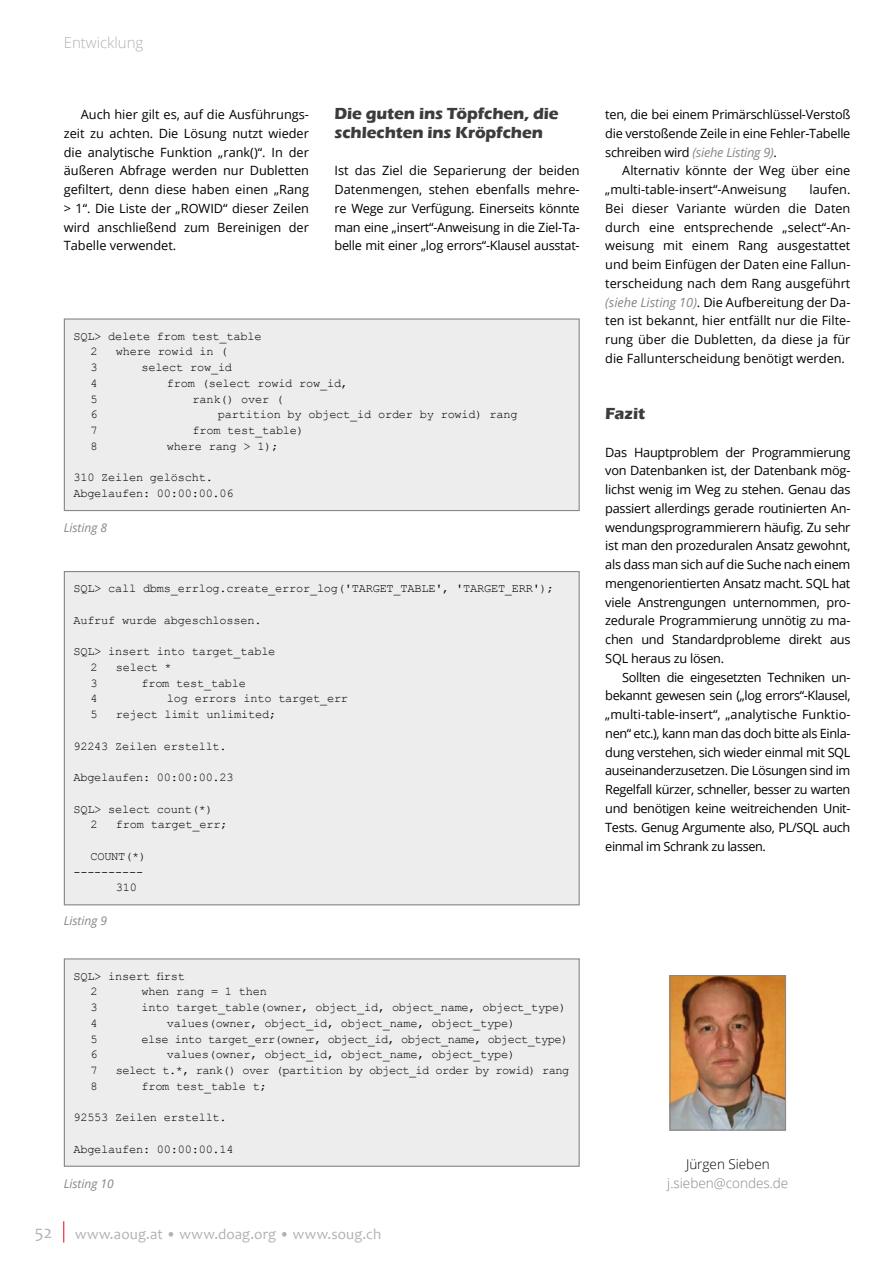
<style>
.page{position:relative;width:893px;height:1263px;background:#fff}
.page>*{position:absolute;margin:0;border:0;box-sizing:border-box;transform-origin:0 0}
.t1{font:18px "Candara";color:#b3b2b2}
.t2{font:700 16.5px/18.8px "Eras ITC";letter-spacing:-.005em;color:#3c3c3b}
.t3{font:15px "Candara";letter-spacing:.01em;color:#b3b2b2}
.t4{font:300 15px "Open Sans";color:#b3b2b2}
.t5{font:300 13.5px "Open Sans";color:#878787}
.t6{font:300 13.5px "Open Sans";color:#000}
.t7{font:12.75px/18.8px "Open Sans";letter-spacing:-.02em;color:#000;text-align:justify}
.t8{font:12.75px/18.8px "Open Sans";color:#000}
.t9{font:12px/15.8px "Courier New";letter-spacing:-.02em;color:#000}
.t10{font:12px "Courier New";letter-spacing:-.045em;color:#000}
.t11{font:italic 12px "Open Sans";color:#878787}
.s1{font-style:italic;color:#878787}
</style>
<div class="page">
<svg style="left:63px;top:1221px;width:1px;height:21px"></svg>
<div style="left:64px;top:571px;width:515px;height:334px;background:#ededed"></div>
<div style="left:64px;top:319px;width:515px;height:191px;background:#ededed"></div>
<div style="left:64px;top:318px;width:516px;height:193px;border:1px solid #878787"></div>
<div style="left:64px;top:959px;width:515px;height:207px;background:#ededed"></div>
<div style="left:64px;top:958px;width:516px;height:209px;border:1px solid #878787"></div>
<img style="left:672px;top:977px;width:112px;height:151px">
<div style="left:670px;top:975px;width:116px;height:155px;border:1px solid #878787"></div>
<p class="t4" style="left:64px;top:32px;width:81px">Entwicklung</p>
<p class="t7" style="left:64px;top:105px;width:247px;text-indent:17px">Auch hier gilt es, auf die Ausführungs&shy;zeit zu achten. Die Lösung nutzt wieder die analytische Funktion „rank()“. In der äußeren Abfrage werden nur Dubletten gefiltert, denn diese haben einen „Rang &gt; 1“. Die Liste der „ROWID“ dieser Zeilen wird anschließend zum Bereinigen der Tabelle verwendet.</p>
<p class="t2" style="left:334px;top:104px;width:226px">Die guten ins Töpfchen, die schlechten ins Kröpfchen</p>
<p class="t7" style="left:334px;top:161px;width:247px">Ist das Ziel die Separierung der beiden Datenmengen, stehen ebenfalls mehre&shy;re Wege zur Verfügung. Einerseits könnte man eine „insert“-Anweisung in die Ziel-Ta&shy;belle mit einer „log errors“-Klausel ausstat-</p>
<p class="t9" style="left:90px;top:328px;width:173px;text-indent:-17px">SQL&gt; delete from test_table<br>2</p>
<p class="t9" style="left:116px;top:343px;width:113px">where rowid in (</p>
<p class="t9" style="left:90px;top:359px;width:9px">3</p>
<p class="t9" style="left:141px;top:359px;width:92px">select row_id</p>
<p class="t9" style="left:90px;top:375px;width:9px">4</p>
<p class="t9" style="left:167px;top:375px;width:183px">from (select rowid row_id,</p>
<p class="t9" style="left:90px;top:391px;width:9px">5</p>
<p class="t9" style="left:192px;top:391px;width:92px">rank() over (</p>
<p class="t9" style="left:90px;top:406px;width:9px">6</p>
<p class="t9" style="left:218px;top:406px;width:301px">partition by object_id order by rowid) rang</p>
<p class="t9" style="left:90px;top:422px;width:9px">7</p>
<p class="t9" style="left:192px;top:422px;width:113px">from test_table)</p>
<p class="t9" style="left:90px;top:438px;width:9px">8</p>
<p class="t9" style="left:167px;top:438px;width:113px">where rang &gt; 1);</p>
<p class="t9" style="left:73px;top:469px;width:162px">310 Zeilen gelöscht.<br>Abgelaufen: 00:00:00.06</p>
<p class="t11" style="left:64px;top:519px;width:45px">Listing 8</p>
<p class="t9" style="left:73px;top:580px;width:482px">SQL&gt; call dbms_errlog.create_error_log('TARGET_TABLE', 'TARGET_ERR');</p>
<p class="t9" style="left:73px;top:612px;width:190px">Aufruf wurde abgeschlossen.</p>
<p class="t9" style="left:90px;top:643px;width:187px;text-indent:-17px">SQL&gt; insert into target_table<br>2</p>
<p class="t9" style="left:116px;top:659px;width:57px">select *</p>
<p class="t9" style="left:90px;top:675px;width:9px">3</p>
<p class="t9" style="left:141px;top:675px;width:106px">from test_table</p>
<p class="t9" style="left:90px;top:690px;width:9px">4</p>
<p class="t9" style="left:167px;top:690px;width:183px">log errors into target_err</p>
<p class="t9" style="left:90px;top:706px;width:9px">5</p>
<p class="t9" style="left:116px;top:706px;width:162px">reject limit unlimited;</p>
<p class="t9" style="left:73px;top:738px;width:155px">92243 Zeilen erstellt.</p>
<p class="t9" style="left:73px;top:769px;width:162px">Abgelaufen: 00:00:00.23</p>
<p class="t9" style="left:90px;top:801px;width:124px;text-indent:-17px">SQL&gt; select count(*)<br>2</p>
<p class="t9" style="left:116px;top:816px;width:113px">from target_err;</p>
<p class="t9" style="left:90px;top:848px;width:57px">COUNT(*)</p>
<p class="t9" style="left:73px;top:864px;width:71px">----------</p>
<p class="t9" style="left:116px;top:879px;width:23px">310</p>
<p class="t11" style="left:64px;top:913px;width:45px">Listing 9</p>
<p class="t9" style="left:90px;top:967px;width:96px;text-indent:-17px">SQL&gt; insert first<br>2</p>
<p class="t9" style="left:141px;top:983px;width:127px">when rang = 1 then</p>
<p class="t9" style="left:90px;top:999px;width:9px">3</p>
<p class="t9" style="left:141px;top:999px;width:426px">into target_table(owner, object_id, object_name, object_type)</p>
<p class="t9" style="left:90px;top:1015px;width:9px">4</p>
<p class="t9" style="left:167px;top:1015px;width:350px">values(owner, object_id, object_name, object_type)</p>
<p class="t9" style="left:90px;top:1030px;width:9px">5</p>
<p class="t10" style="left:141px;top:1031px;width:428px">else into target_err(owner, object_id, object_name, object_type)</p>
<p class="t9" style="left:90px;top:1046px;width:9px">6</p>
<p class="t9" style="left:167px;top:1046px;width:350px">values(owner, object_id, object_name, object_type)</p>
<p class="t9" style="left:90px;top:1062px;width:9px">7</p>
<p class="t10" style="left:116px;top:1063px;width:455px">select t.*, rank() over (partition by object_id order by rowid) rang</p>
<p class="t9" style="left:90px;top:1078px;width:9px">8</p>
<p class="t9" style="left:141px;top:1078px;width:127px">from test_table t;</p>
<p class="t9" style="left:73px;top:1109px;width:155px">92553 Zeilen erstellt.</p>
<p class="t9" style="left:73px;top:1141px;width:162px">Abgelaufen: 00:00:00.14</p>
<p class="t11" style="left:64px;top:1175px;width:52px">Listing 10</p>
<h1 class="t1" style="left:35px;top:1221px;width:19px">52</h1>
<p class="t3" style="left:75px;top:1224px;width:308px">www.aoug.at • www.doag.org • www.soug.ch</p>
<p class="t7" style="left:605px;top:105px;width:247px">ten, die bei einem Primärschlüssel-Verstoß die verstoßende Zeile in eine Fehler-Tabelle schreiben wird <span class="s1">(siehe Listing 9)</span>.</p>
<p class="t8" style="left:605px;top:161px;width:247px;text-indent:17px">Alternativ könnte der Weg über eine „multi-table-insert“-Anweisung</p>
<p class="t7" style="left:605px;top:180px;width:247px;text-indent:204px">laufen.<br>Bei dieser Variante würden die Daten durch eine entsprechende „select“-An&shy;weisung mit einem Rang ausgestattet und beim Einfügen der Daten eine Fallun&shy;terscheidung nach dem Rang ausgeführt <span class="s1">(siehe Listing 10)</span>. Die Aufbereitung der Da&shy;ten ist bekannt, hier entfällt nur die Filte&shy;rung über die Dubletten, da diese ja für die Fallunterscheidung benötigt werden.</p>
<p class="t2" style="left:605px;top:404px;width:41px">Fazit</p>
<p class="t7" style="left:605px;top:442px;width:247px">Das Hauptproblem der Programmierung von Datenbanken ist, der Datenbank mög&shy;lichst wenig im Weg zu stehen. Genau das passiert allerdings gerade routinierten An&shy;wendungsprogrammierern häufig. Zu sehr ist man den prozeduralen Ansatz gewohnt, als dass man sich auf die Suche nach einem mengenorientierten Ansatz macht. SQL hat viele Anstrengungen unternommen, pro&shy;zedurale Programmierung unnötig zu ma&shy;chen und Standardprobleme direkt aus SQL heraus zu lösen.</p>
<p class="t7" style="left:605px;top:667px;width:247px;text-indent:17px">Sollten die eingesetzten Techniken un&shy;bekannt gewesen sein („log errors“-Klausel, „multi-table-insert“, „analytische Funktio&shy;nen“ etc.), kann man das doch bitte als Einla&shy;dung verstehen, sich wieder einmal mit SQL auseinanderzusetzen. Die Lösungen sind im Regelfall kürzer, schneller, besser zu warten und benötigen keine weitreichenden Unit-Tests. Genug Argumente also, PL/SQL auch einmal im Schrank zu lassen.</p>
<p class="t6" style="left:686px;top:1155px;width:85px">Jürgen Sieben</p>
<p class="t5" style="left:667px;top:1174px;width:123px">j.sieben@condes.de</p>
</div>
